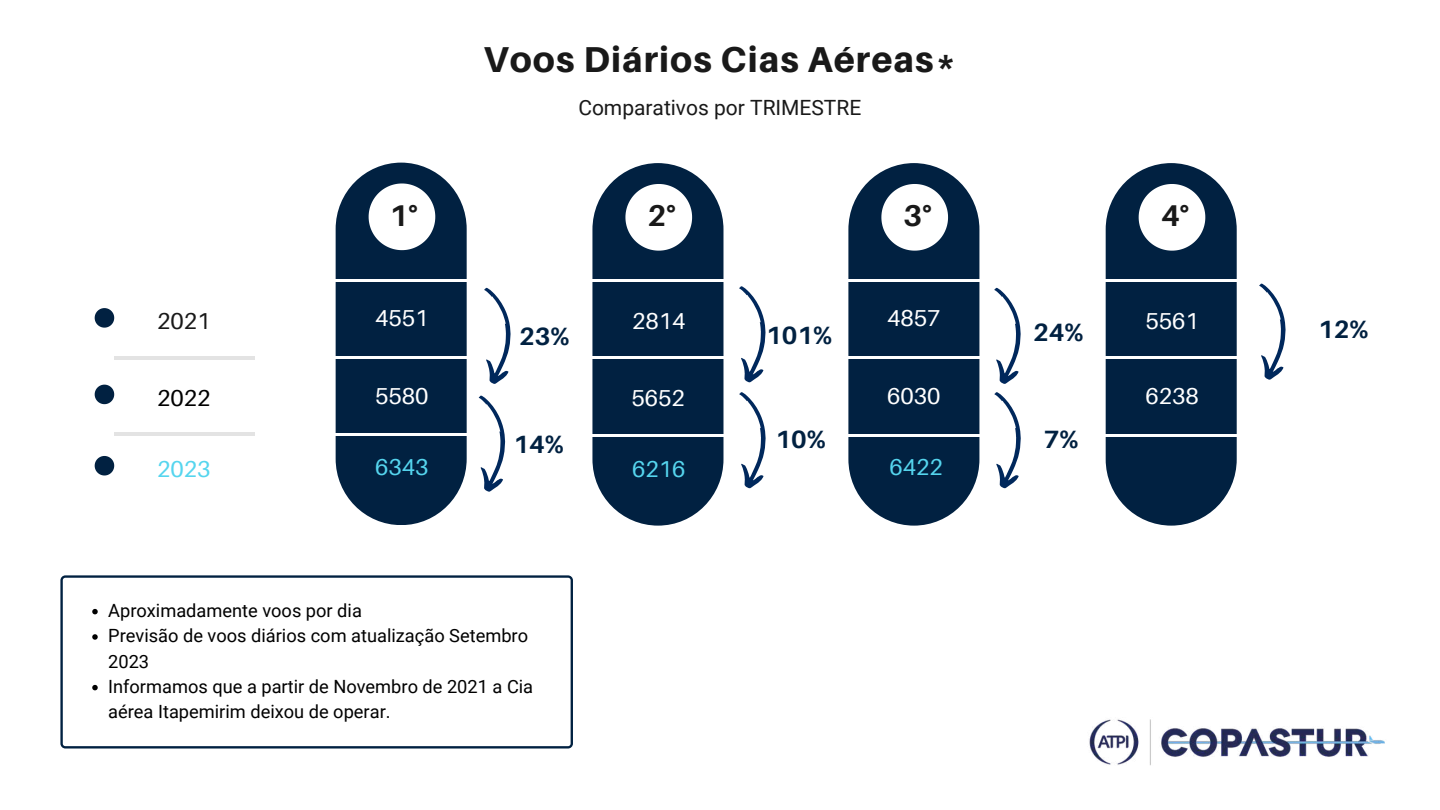
<style>
.page{position:relative;width:1440px;height:810px;background:#fff}
.page>*{position:absolute;margin:0;border:0;box-sizing:border-box;transform-origin:0 0}
.t1{font:800 36px "Aileron";letter-spacing:.03em;color:#191919}
.t2{font:700 30px "Aileron";color:#191919}
.t3{font:700 25px "Aileron";color:#012141}
.t4{font:23px "Aileron";color:#fff}
.t5{font:23px "Aileron";color:#55d5ee}
.t6{font:23px "Aileron";color:#191919}
.t7{font:23px "Aileron";color:#000}
.t8{font:21px "Roboto";color:#191919}
.t9{font:18.2px/25.3px "Roboto";color:#000}
</style>
<div class="page">
<svg style="left:336px;top:163px;width:131px;height:362px;background:#183552"></svg>
<svg style="left:369px;top:183px;width:66px;height:67px"></svg>
<hr style="left:329px;top:279px;width:150px;height:2px;background:#fff">
<hr style="left:329px;top:356px;width:150px;height:3px;background:#fff">
<hr style="left:329px;top:434px;width:150px;height:2px;background:#fff">
<svg style="left:592px;top:163px;width:131px;height:363px;background:#1b3754"></svg>
<svg style="left:625px;top:184px;width:67px;height:67px"></svg>
<hr style="left:584px;top:280px;width:150px;height:2px;background:#fff">
<hr style="left:584px;top:357px;width:150px;height:2px;background:#fff">
<hr style="left:584px;top:434px;width:150px;height:2px;background:#fff">
<svg style="left:848px;top:163px;width:131px;height:363px;background:#1a3754"></svg>
<svg style="left:881px;top:184px;width:67px;height:67px"></svg>
<hr style="left:839px;top:280px;width:150px;height:2px;background:#fff">
<hr style="left:839px;top:357px;width:150px;height:2px;background:#fff">
<hr style="left:839px;top:434px;width:150px;height:2px;background:#fff">
<svg style="left:1106px;top:163px;width:131px;height:363px;background:#1a3754"></svg>
<hr style="left:1094px;top:280px;width:150px;height:2px;background:#fff">
<hr style="left:1094px;top:357px;width:150px;height:2px;background:#fff">
<hr style="left:1094px;top:434px;width:150px;height:2px;background:#fff">
<svg style="left:1139px;top:184px;width:66px;height:67px"></svg>
<svg style="left:479px;top:395px;width:27px;height:97px"></svg>
<hr style="left:114px;top:432px;width:140px;height:4px;background:#e3e3e3">
<hr style="left:114px;top:356px;width:140px;height:4px;background:#e3e3e3">
<svg style="left:95px;top:308px;width:19px;height:20px"></svg>
<svg style="left:95px;top:385px;width:19px;height:19px"></svg>
<svg style="left:95px;top:456px;width:19px;height:19px"></svg>
<img style="left:1089px;top:719px;width:296px;height:47px">
<svg style="left:60px;top:575px;width:513px;height:174px"></svg>
<svg style="left:92px;top:609px;width:6px;height:5px"></svg>
<svg style="left:92px;top:634px;width:6px;height:6px"></svg>
<svg style="left:92px;top:685px;width:6px;height:5px"></svg>
<svg style="left:484px;top:288px;width:27px;height:96px"></svg>
<svg style="left:1259px;top:283px;width:27px;height:97px"></svg>
<svg style="left:994px;top:288px;width:27px;height:96px"></svg>
<svg style="left:739px;top:286px;width:27px;height:97px"></svg>
<svg style="left:739px;top:392px;width:27px;height:97px"></svg>
<svg style="left:994px;top:392px;width:27px;height:97px"></svg>
<h1 class="t1" style="left:483px;top:37px;width:475px">Voos Diários Cias Aéreas*</h1>
<p class="t8" style="left:578px;top:95px;width:284px">Comparativos por TRIMESTRE</p>
<h2 class="t2" style="left:390px;top:196px;width:30px">1°</h2>
<h2 class="t2" style="left:648px;top:196px;width:30px">2°</h2>
<h2 class="t2" style="left:904px;top:196px;width:30px">3°</h2>
<h2 class="t2" style="left:1161px;top:196px;width:30px">4°</h2>
<p class="t6" style="left:157px;top:307px;width:55px">2021</p>
<p class="t4" style="left:375px;top:304px;width:55px">4551</p>
<p class="t4" style="left:632px;top:307px;width:55px">2814</p>
<h3 class="t3" style="left:519px;top:321px;width:52px">23%</h3>
<h3 class="t3" style="left:766px;top:319px;width:68px">101%</h3>
<p class="t4" style="left:887px;top:304px;width:55px">4857</p>
<h3 class="t3" style="left:1033px;top:317px;width:52px">24%</h3>
<p class="t4" style="left:1145px;top:307px;width:55px">5561</p>
<p class="t7" style="left:157px;top:384px;width:55px">2022</p>
<p class="t4" style="left:375px;top:382px;width:55px">5580</p>
<p class="t4" style="left:631px;top:383px;width:55px">5652</p>
<p class="t4" style="left:887px;top:382px;width:55px">6030</p>
<p class="t4" style="left:1145px;top:382px;width:55px">6238</p>
<h3 class="t3" style="left:514px;top:429px;width:52px">14%</h3>
<h3 class="t3" style="left:776px;top:423px;width:52px">10%</h3>
<h3 class="t3" style="left:1044px;top:423px;width:36px">7%</h3>
<p class="t5" style="left:157px;top:455px;width:55px">2023</p>
<p class="t5" style="left:375px;top:452px;width:55px">6343</p>
<p class="t5" style="left:632px;top:455px;width:55px">6216</p>
<p class="t5" style="left:889px;top:452px;width:55px">6422</p>
<p class="t9" style="left:108px;top:598px;width:427px">Aproximadamente voos por dia<br>Previsão de voos diários com atualização Setembro 2023<br>Informamos que a partir de Novembro de 2021 a Cia aérea Itapemirim deixou de operar.</p>
<h3 class="t3" style="left:1318px;top:314px;width:52px">12%</h3>
</div>
